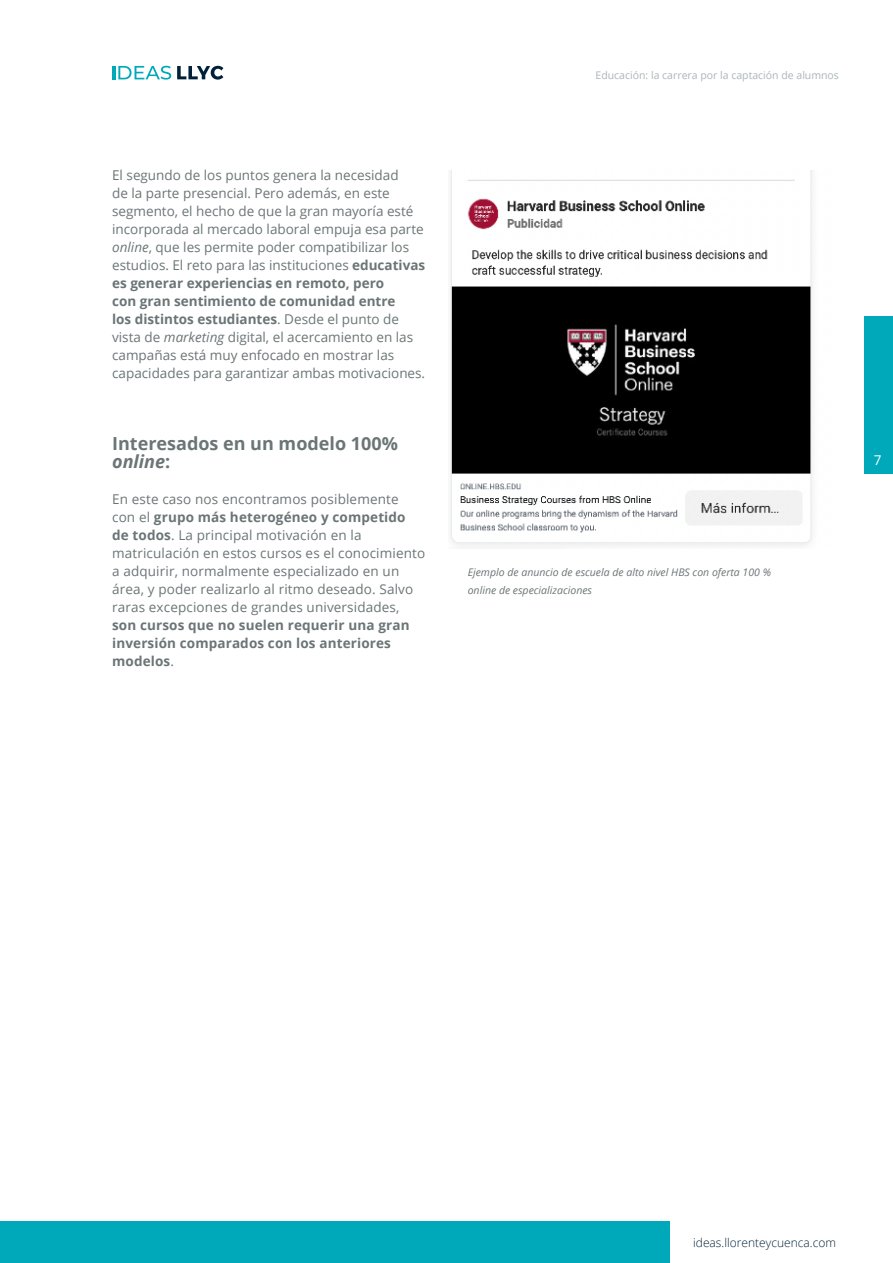
<style>
.page{position:relative;width:893px;height:1263px;background:#fff}
.page>*{position:absolute;margin:0;border:0;box-sizing:border-box;transform-origin:0 0}
.t1{font:700 18px/18px "Open Sans";color:#6b7576}
.t2{font:13.5px/18px "Open Sans";color:#6b7576}
.t3{font:700 13.5px/18px "Open Sans";letter-spacing:.01em;color:#6b7576}
.t4{font:13.5px "Open Sans";color:#fff}
.t5{font:300 12px "Open Sans";color:#002139}
.t6{font:italic 10.5px/18px "Open Sans";color:#6b7576}
.t7{font:10.5px "Open Sans";color:#aab6b8}
.s1{font-style:italic}
.s2{font-weight:700}
.s3{font-weight:400}
</style>
<div class="page">
<svg style="left:112px;top:66px;width:59px;height:14px"></svg>
<svg style="left:177px;top:66px;width:46px;height:14px"></svg>
<div style="left:864px;top:316px;width:29px;height:158px;background:#00a9b9"></div>
<div style="left:0;top:1221px;width:669px;height:42px;background:#00a9b9"></div>
<img style="left:450px;top:170px;width:362px;height:377px">
<p class="t2" style="left:112px;top:166px;width:315px">El segundo de los puntos genera la necesidad<br>de la parte presencial. Pero además, en este segmento, el hecho de que la gran mayoría esté incorporada al mercado laboral empuja esa parte <span class="s1">online</span>, que les permite poder compatibilizar los estudios. El reto para las instituciones <span class="s2">educativas es generar experiencias en remoto, pero<br>con gran sentimiento de comunidad entre<br>los distintos estudiantes</span>. Desde el punto de vista de <span class="s1">marketing</span> digital, el acercamiento en las campañas está muy enfocado en mostrar las capacidades para garantizar ambas motivaciones.</p>
<h1 class="t1" style="left:112px;top:434px;width:287px">Interesados en un modelo 100% <span class="s1">online</span>:</h1>
<p class="t2" style="left:112px;top:490px;width:315px">En este caso nos encontramos posiblemente<br>con el <span class="s2">grupo más heterogéneo y competido de todos</span>. La principal motivación en la matriculación en estos cursos es el conocimiento a adquirir, normalmente especializado en un área, y poder realizarlo al ritmo deseado. Salvo raras excepciones de grandes universidades,</p>
<p class="t3" style="left:112px;top:616px;width:299px">son cursos que no suelen requerir una gran inversión comparados con los anteriores modelos<span class="s3">.</span></p>
<p class="t7" style="left:595px;top:68px;width:245px">Educación: la carrera por la captación de alumnos</p>
<p class="t6" style="left:468px;top:563px;width:305px">Ejemplo de anuncio de escuela de alto nivel HBS con oferta 100 % online de especializaciones</p>
<p class="t4" style="left:874px;top:451px;width:9px">7</p>
<p class="t5" style="left:693px;top:1234px;width:144px">ideas.llorenteycuenca.com</p>
</div>
